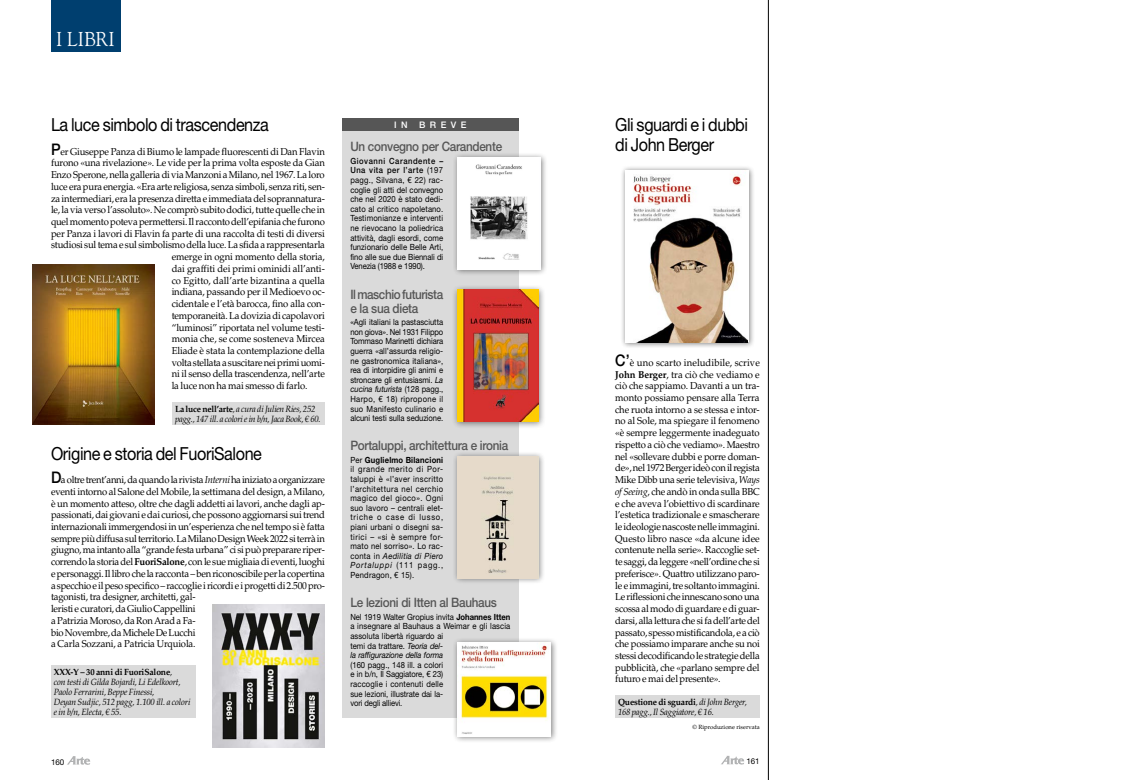
<style>
.page{position:relative;width:1134px;height:780px;background:#fff}
.page>*{position:absolute;margin:0;border:0;box-sizing:border-box;transform-origin:0 0}
.t1{font:20px "Goudy Std";color:#fff;scale:.95 1}
.t2{font:18px/20px "Helvetica Neue LT Std";letter-spacing:-.025em;color:#000;scale:.9 1}
.t3{font:500 13px/14px "Helvetica Neue LT Std";letter-spacing:-.025em;color:#565656;scale:.9 1}
.t4{font:10px/11.7px "Palatino LT Std";letter-spacing:-.02em;color:#000;scale:.95 1}
.t5{font:10px "Palatino LT Std";color:#000;scale:.95 1}
.t6{font:italic 9px/10px "Palatino LT Std";letter-spacing:-.015em;color:#000;scale:.95 1}
.t7{font:500 9px "Helvetica Neue LT Std";letter-spacing:.5em;color:#fff}
.t8{font:8.5px/9.6px "Helvetica Neue LT Std";letter-spacing:.005em;color:#000;text-align:justify;scale:.9 1}
.t9{font:8px "Helvetica Neue LT Std";color:#000}
.t10{font:6px "Palatino LT Std";color:#000}
.s1{font-family:"Helvetica Neue LT Std";font-weight:500;font-size:16px}
.s2{font-weight:700;font-style:normal}
.s3{font-style:italic}
.s4{font-weight:700}
.s5{font-weight:500}
</style>
<div class="page">
<img style="left:33px;top:264px;width:122px;height:160px">
<img style="left:213px;top:605px;width:112px;height:142px">
<div style="left:342px;top:125px;width:177px;height:592px;background:#dadada"></div>
<div style="left:452px;top:152px;width:96px;height:124px;background:#000;opacity:.5"></div>
<img style="left:457px;top:158px;width:84px;height:111px">
<div style="left:452px;top:284px;width:94px;height:144px;background:#000;opacity:.5"></div>
<img style="left:457px;top:290px;width:82px;height:131px">
<div style="left:452px;top:451px;width:93px;height:134px;background:#000;opacity:.5"></div>
<img style="left:457px;top:456px;width:81px;height:122px">
<div style="left:452px;top:636px;width:106px;height:106px;background:#000;opacity:.5"></div>
<img style="left:457px;top:642px;width:94px;height:94px">
<div style="left:620px;top:165px;width:135px;height:183px;background:#000;opacity:.5"></div>
<img style="left:625px;top:171px;width:122px;height:171px">
<div style="left:342px;top:118px;width:177px;height:13px;background:#565656"></div>
<div style="left:172px;top:402px;width:153px;height:22px;background:#dadada"></div>
<div style="left:51px;top:665px;width:145px;height:52px;background:#dadada"></div>
<div style="left:615px;top:695px;width:145px;height:22px;background:#dadada"></div>
<svg style="left:67px;top:756px;width:23px;height:9px"></svg>
<svg style="left:721px;top:755px;width:23px;height:9px"></svg>
<div style="left:51px;top:0;width:69px;height:51px;background:#003f6f"></div>
<hr style="left:768px;top:0;width:1px;height:780px;background:#000">
<h1 class="t1" style="left:56px;top:27px;width:63px">I LIBRI</h1>
<h2 class="t2" style="left:51px;top:114px;width:244px">La luce simbolo di trascendenza</h2>
<p class="t4" style="left:51px;top:145px;width:290px"><span class="s1">P</span>er Giuseppe Panza di Biumo le lampade fluorescenti di Dan Flavin</p>
<p class="t4" style="left:51px;top:157px;width:290px">furono «una rivelazione». Le vide per la prima volta esposte da Gian</p>
<p class="t4" style="left:51px;top:169px;width:290px">Enzo Sperone, nella galleria di via Manzoni a Milano, nel 1967. La loro</p>
<p class="t4" style="left:51px;top:181px;width:290px">luce era pura energia. «Era arte religiosa, senza simboli, senza riti, sen-</p>
<p class="t4" style="left:51px;top:192px;width:290px">za intermediari, era la presenza diretta e immediata del soprannatura-</p>
<p class="t4" style="left:51px;top:204px;width:290px">le, la via verso l’assoluto». Ne comprò subito dodici, tutte quelle che in</p>
<p class="t4" style="left:51px;top:216px;width:290px">quel momento poteva permettersi. Il racconto dell’epifania che furono</p>
<p class="t4" style="left:51px;top:228px;width:290px">per Panza i lavori di Flavin fa parte di una raccolta di testi di diversi</p>
<p class="t4" style="left:51px;top:239px;width:290px">studiosi sul tema e sul simbolismo della luce. La sfida a rappresentarla</p>
<p class="t4" style="left:172px;top:251px;width:163px">emerge in ogni momento della storia,</p>
<p class="t4" style="left:172px;top:263px;width:163px">dai graffiti dei primi ominidi all’anti-</p>
<p class="t5" style="left:172px;top:274px;width:163px">co Egitto, dall’arte bizantina a quella</p>
<p class="t4" style="left:172px;top:286px;width:163px">indiana, passando per il Medioevo oc-</p>
<p class="t4" style="left:172px;top:298px;width:163px">cidentale e l’età barocca, fino alla con-</p>
<p class="t4" style="left:172px;top:310px;width:163px">temporaneità. La dovizia di capolavori</p>
<p class="t4" style="left:172px;top:321px;width:163px">“luminosi” riportata nel volume testi-</p>
<p class="t4" style="left:172px;top:333px;width:163px">monia che, se come sosteneva Mircea</p>
<p class="t4" style="left:172px;top:345px;width:163px">Eliade è stata la contemplazione della</p>
<p class="t4" style="left:172px;top:356px;width:163px">volta stellata a suscitare nei primi uomi-</p>
<p class="t4" style="left:172px;top:368px;width:163px">ni il senso della trascendenza, nell’arte</p>
<p class="t4" style="left:172px;top:380px;width:144px">la luce non ha mai smesso di farlo.</p>
<p class="t6" style="left:175px;top:404px;width:155px"><span class="s2">La luce nell’arte</span>, a cura di Julien Ries, 252 pagg., 147 ill. a colori e in b/n, Jaca Book, € 60.</p>
<h2 class="t2" style="left:51px;top:443px;width:236px">Origine e storia del FuoriSalone</h2>
<p class="t4" style="left:51px;top:474px;width:290px"><span class="s1">D</span>a oltre trent’anni, da quando la rivista <span class="s3">Interni</span> ha iniziato a organizzare eventi intorno al Salone del Mobile, la settimana del design, a Milano, è un momento atteso, oltre che dagli addetti ai lavori, anche dagli ap&shy;passionati, dai giovani e dai curiosi, che possono aggiornarsi sui trend internazionali immergendosi in un’esperienza che nel tempo si è fatta sempre più diffusa sul territorio. La Milano Design Week 2022 si terrà in giugno, ma intanto alla “grande festa urbana” ci si può preparare riper&shy;correndo la storia del <span class="s4">FuoriSalone</span>, con le sue migliaia di eventi, luoghi e personaggi. Il libro che la racconta – ben riconoscibile per la copertina a specchio e il peso specifico – raccoglie i ricordi e i progetti di 2.500 pro&shy;tagonisti, tra designer, architetti, gal-<br>leristi e curatori, da Giulio Cappellini<br>a Patrizia Moroso, da Ron Arad a Fa-<br>bio Novembre, da Michele De Lucchi<br>a Carla Sozzani, a Patricia Urquiola.</p>
<p class="t6" style="left:54px;top:667px;width:145px"><span class="s2">XXX-Y – 30 anni di FuoriSalone</span>,<br>con testi di Gilda Bojardi, Li Edelkoort, Paolo Ferrarini, Beppe Finessi,<br>Deyan Sudjic, 512 pagg, 1.100 ill. a colori e in b/n, Electa, € 55.</p>
<p class="t7" style="left:394px;top:119px;width:15px">I N</p>
<p class="t7" style="left:419px;top:119px;width:49px">BREVE</p>
<h3 class="t3" style="left:350px;top:140px;width:170px">Un convegno per Carandente</h3>
<p class="t8" style="left:350px;top:156px;width:105px"><span class="s5">Giovanni Carandente – Una vita per l’arte</span> (197 pagg., Silvana, € 22) rac&shy;coglie gli atti del convegno che nel 2020 è stato dedi&shy;cato al critico napoletano.<br>Testimonianze e interventi ne rievocano la poliedrica attività, dagli esordi, come funzionario delle Belle Arti, fino alle sue due Biennali di Venezia (1988 e 1990).</p>
<h3 class="t3" style="left:350px;top:287px;width:105px">Il maschio futurista e la sua dieta</h3>
<p class="t8" style="left:350px;top:317px;width:105px">«Agli italiani la pastasciutta non giova». Nel 1931 Filippo Tommaso Marinetti dichiara guerra «all’assurda religio&shy;ne gastronomica italiana», rea di intorpidire gli animi e stroncare gli entusiasmi. <span class="s3">La cucina futurista</span> (128 pagg., Harpo, € 18) ripropone il suo Manifesto culinario e alcuni testi sulla seduzione.</p>
<h3 class="t3" style="left:350px;top:438px;width:177px">Portaluppi, architettura e ironia</h3>
<p class="t8" style="left:350px;top:455px;width:105px">Per <span class="s4">Guglielmo Bilancioni </span>il grande merito di Por&shy;taluppi è «l’aver inscritto l’architettura nel cerchio magico del gioco». Ogni suo lavoro – centrali elet&shy;triche o case di lusso, piani urbani o disegni sa&shy;tirici – «si è sempre for&shy;mato nel sorriso». Lo rac&shy;conta in <span class="s3">Aedilitia di Piero Portaluppi</span> (111 pagg., Pendragon, € 15).</p>
<h3 class="t3" style="left:350px;top:595px;width:164px">Le lezioni di Itten al Bauhaus</h3>
<p class="t8" style="left:350px;top:611px;width:179px;text-align:left">Nel 1919 Walter Gropius invita <span class="s4">Johannes Itten </span>a insegnare al Bauhaus a Weimar e gli lascia assoluta libertà riguardo ai<br>temi da trattare. <span class="s3">Teoria del-<br>la raffigurazione della forma</span></p>
<p class="t8" style="left:350px;top:659px;width:105px">(160 pagg., 148 ill. a colori e in b/n, Il Saggiatore, € 23) raccoglie i contenuti delle sue lezioni, illustrate dai la&shy;vori degli allievi.</p>
<h2 class="t2" style="left:615px;top:114px;width:149px">Gli sguardi e i dubbi di John Berger</h2>
<p class="t4" style="left:615px;top:356px;width:154px;text-align:justify"><span class="s1">C’</span>è uno scarto ineludibile, scrive <span class="s4">John Berger</span>, tra ciò che vediamo e ciò che sappiamo. Davanti a un tra&shy;monto possiamo pensare alla Terra che ruota intorno a se stessa e intor&shy;no al Sole, ma spiegare il fenomeno «è sempre leggermente inadeguato rispetto a ciò che vediamo». Maestro nel «sollevare dubbi e porre doman&shy;de», nel 1972 Berger ideò con il regista Mike Dibb una serie televisiva, <span class="s3">Ways of Seeing</span>, che andò in onda sulla BBC e che aveva l’obiettivo di scardinare l’estetica tradizionale e smascherare le ideologie nascoste nelle immagini.<br>Questo libro nasce «da alcune idee contenute nella serie». Raccoglie set&shy;te saggi, da leggere «nell’ordine che si preferisce». Quattro utilizzano paro&shy;le e immagini, tre soltanto immagini.<br>Le riflessioni che innescano sono una scossa al modo di guardare e di guar&shy;darsi, alla lettura che si fa dell’arte del passato, spesso mistificandola, e a ciò che possiamo imparare anche su noi stessi decodificando le strategie della pubblicità, che «parlano sempre del futuro e mai del presente».</p>
<p class="t6" style="left:618px;top:696px;width:137px"><span class="s2">Questione di sguardi</span>, di John Berger,<br>168 pagg., Il Saggiatore, € 16.</p>
<p class="t10" style="left:692px;top:723px;width:69px">© Riproduzione riservata</p>
<p class="t9" style="left:51px;top:756px;width:15px">160</p>
<p class="t9" style="left:746px;top:756px;width:15px">161</p>
</div>
